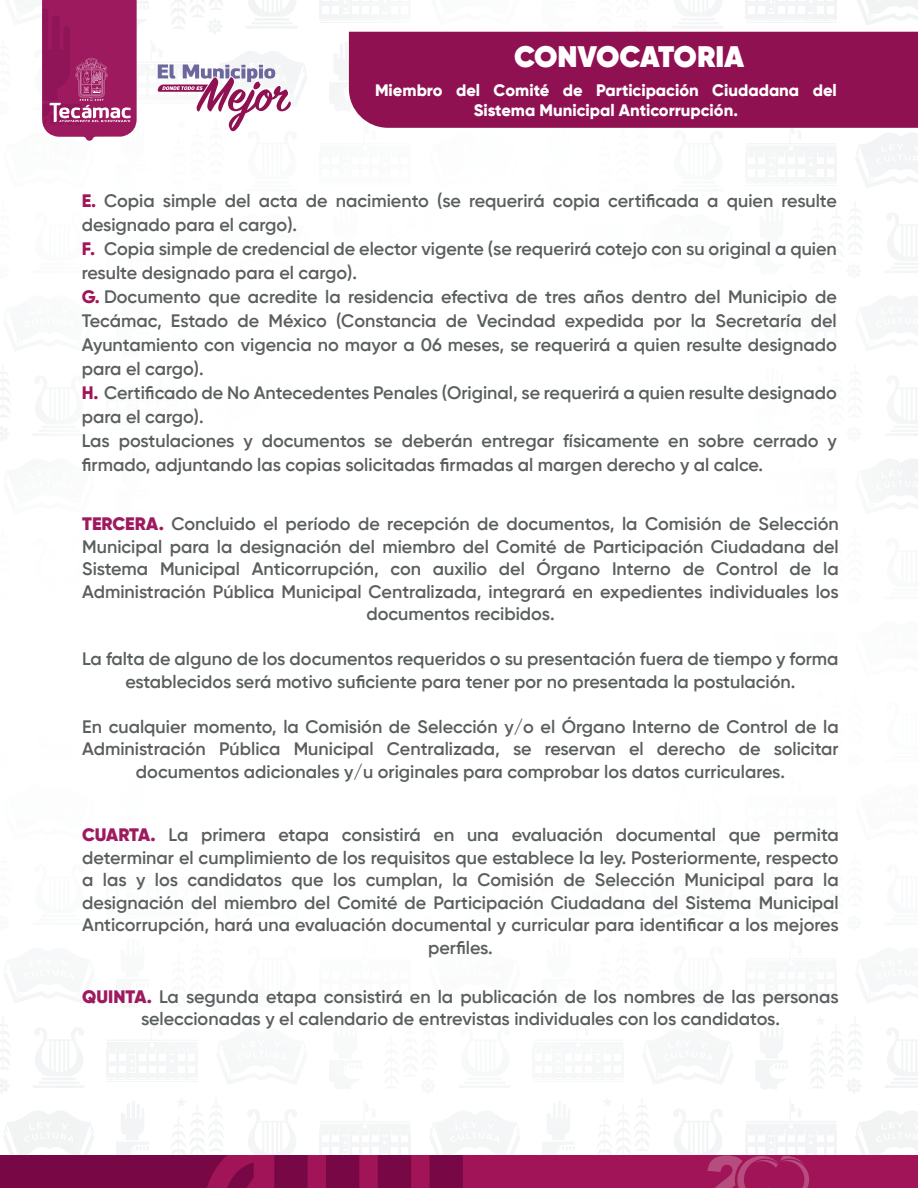
<style>
.page{position:relative;width:918px;height:1188px;background:#fff}
.page>*{position:absolute;margin:0;border:0;box-sizing:border-box;transform-origin:0 0}
.t1{font:800 29.55px "Gilroy";color:#fff}
.t2{font:600 18px/22.5px "Gilroy";color:#5a5e5f;text-align:center}
.t3{font:800 16.5px/20px "Gilroy";color:#fff;text-align:center}
.s1{font-weight:800;color:#a11558}
.s2{font-weight:900;color:#9e1a5f}
</style>
<div class="page">
<div style="left:0;top:1156px;width:918px;height:32px;background:#a11558"></div>
<svg style="left:0;top:1156px;width:463px;height:32px"></svg>
<div style="left:349px;top:32px;width:569px;height:96px;background:#901152"></div>
<svg style="left:158px;top:64px;width:135px;height:68px"></svg>
<svg style="left:42px;top:0;width:95px;height:141px;background:#a5306e"></svg>
<svg style="left:707px;top:1156px;width:102px;height:32px"></svg>
<h1 class="t1" style="left:514px;top:38px;width:231px">CONVOCATORIA</h1>
<p class="t3" style="left:375px;top:80px;width:463px">Miembro del Comité de Participación Ciudadana del<br>Sistema Municipal Anticorrupción.</p>
<p class="t2" style="left:82px;top:189px;width:757px;line-height:24px;text-align:left"><span class="s1">E.</span> Copia simple del acta de nacimiento (se requerirá copia certificada a quien resulte designado para el cargo).<br><span class="s1">F.</span> Copia simple de credencial de elector vigente (se requerirá cotejo con su original a quien resulte designado para el cargo).<br><span class="s1">G.</span> Documento que acredite la residencia efectiva de tres años dentro del Municipio de Tecámac, Estado de México (Constancia de Vecindad expedida por la Secretaría del Ayuntamiento con vigencia no mayor a 06 meses, se requerirá a quien resulte designado para el cargo).<br><span class="s1">H.</span> Certificado de No Antecedentes Penales (Original, se requerirá a quien resulte designado para el cargo).<br>Las postulaciones y documentos se deberán entregar físicamente en sobre cerrado y firmado, adjuntando las copias solicitadas firmadas al margen derecho y al calce.</p>
<p class="t2" style="left:82px;top:513px;width:758px"><span class="s2">TERCERA.</span> Concluido el período de recepción de documentos, la Comisión de Selección Municipal para la designación del miembro del Comité de Participación Ciudadana del Sistema Municipal Anticorrupción, con auxilio del Órgano Interno de Control de la Administración Pública Municipal Centralizada, integrará en expedientes individuales los documentos recibidos.</p>
<p class="t2" style="left:82px;top:648px;width:758px">La falta de alguno de los documentos requeridos o su presentación fuera de tiempo y forma establecidos será motivo suficiente para tener por no presentada la postulación.</p>
<p class="t2" style="left:82px;top:715px;width:758px">En cualquier momento, la Comisión de Selección y/o el Órgano Interno de Control de la<br>Administración Pública Municipal Centralizada, se reservan el derecho de solicitar documentos adicionales y/u originales para comprobar los datos curriculares.</p>
<p class="t2" style="left:82px;top:823px;width:758px"><span class="s2">CUARTA.</span> La primera etapa consistirá en una evaluación documental que permita determinar el cumplimiento de los requisitos que establece la ley. Posteriormente, respecto a las y los candidatos que los cumplan, la Comisión de Selección Municipal para la designación del miembro del Comité de Participación Ciudadana del Sistema Municipal Anticorrupción, hará una evaluación documental y curricular para identificar a los mejores perfiles.</p>
<p class="t2" style="left:82px;top:985px;width:758px"><span class="s2">QUINTA.</span> La segunda etapa consistirá en la publicación de los nombres de las personas seleccionadas y el calendario de entrevistas individuales con los candidatos.</p>
</div>
